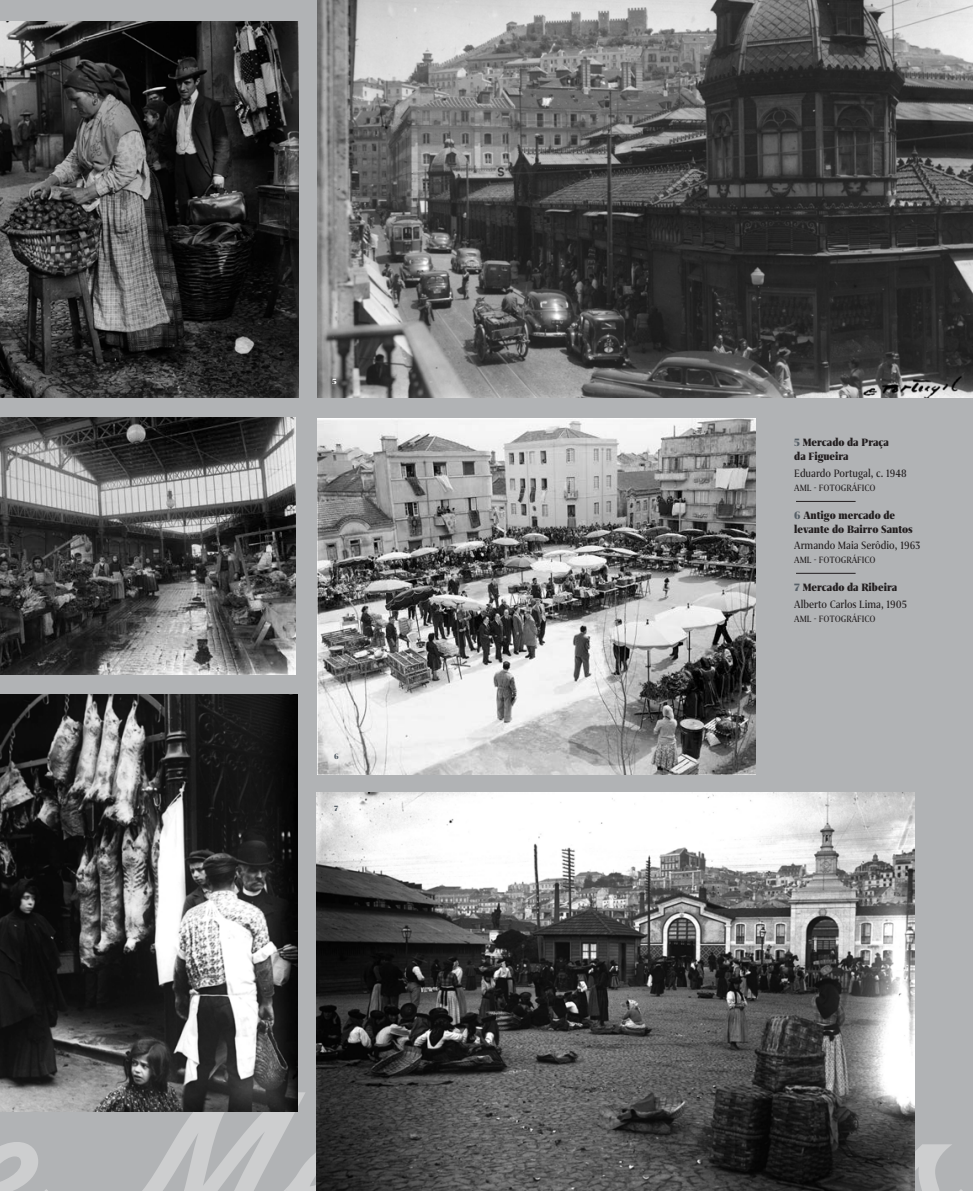
<style>
.page{position:relative;width:973px;height:1191px;background:#fff}
.page>*{position:absolute;margin:0;border:0;box-sizing:border-box;transform-origin:0 0}
.texto_2col_1ºparágra{font:900 12.25px/14px "Grifo S";color:#231f20;scale:.9 1}
.texto_2col_1ºparágra-2{font:500 12.25px "Grifo S";color:#231f20;scale:.9 1}
.texto_2col_1ºparágra-3{font:500 10.5px "Grifo S";color:#231f20;scale:.9 1}
.texto_2col_1ºparágra-4{font:900 8.75px "Grifo S";color:#555e66;scale:.9 1}
.texto_2col_1ºparágra-5{font:900 8.75px "Grifo S";color:#fff}
.s1{color:#555e66}
</style>
<div class="page">
<div style="left:0;top:0;width:972px;height:1191px;background:#b1b3b5"></div>
<img style="left:317px;top:418px;width:438px;height:356px">
<img style="left:0;top:694px;width:297px;height:417px">
<img style="left:316px;top:792px;width:597px;height:399px">
<img style="left:317px;top:0;width:655px;height:397px">
<img style="left:0;top:417px;width:296px;height:258px">
<img style="left:0;top:22px;width:299px;height:375px">
<hr style="left:795px;top:501px;width:60px;height:1px;background:#231f20">
<hr style="left:795px;top:573px;width:60px;height:1px;background:#231f20">
<p class="texto_2col_1ºparágra-5" style="left:332px;top:376px;width:6px">5</p>
<p class="texto_2col_1ºparágra-4" style="left:334px;top:751px;width:7px">6</p>
<p class="texto_2col_1ºparágra-4" style="left:334px;top:803px;width:6px">7</p>
<p class="texto_2col_1ºparágra" style="left:794px;top:435px;width:107px"><span class="s1">5</span> Mercado da Praça da Figueira</p>
<p class="texto_2col_1ºparágra-2" style="left:794px;top:466px;width:127px">Eduardo Portugal, c. 1948</p>
<p class="texto_2col_1ºparágra-3" style="left:794px;top:481px;width:92px">AML - FOTOGRÁFICO</p>
<p class="texto_2col_1ºparágra" style="left:794px;top:508px;width:133px"><span class="s1">6</span> Antigo mercado de levante do Bairro Santos</p>
<p class="texto_2col_1ºparágra-2" style="left:794px;top:538px;width:142px">Armando Maia Serôdio, 1963</p>
<p class="texto_2col_1ºparágra-3" style="left:794px;top:554px;width:92px">AML - FOTOGRÁFICO</p>
<p class="texto_2col_1ºparágra" style="left:794px;top:580px;width:116px"><span class="s1">7</span> Mercado da Ribeira</p>
<p class="texto_2col_1ºparágra-2" style="left:794px;top:597px;width:127px">Alberto Carlos Lima, 1905</p>
<p class="texto_2col_1ºparágra-3" style="left:794px;top:612px;width:92px">AML - FOTOGRÁFICO</p>
</div>
